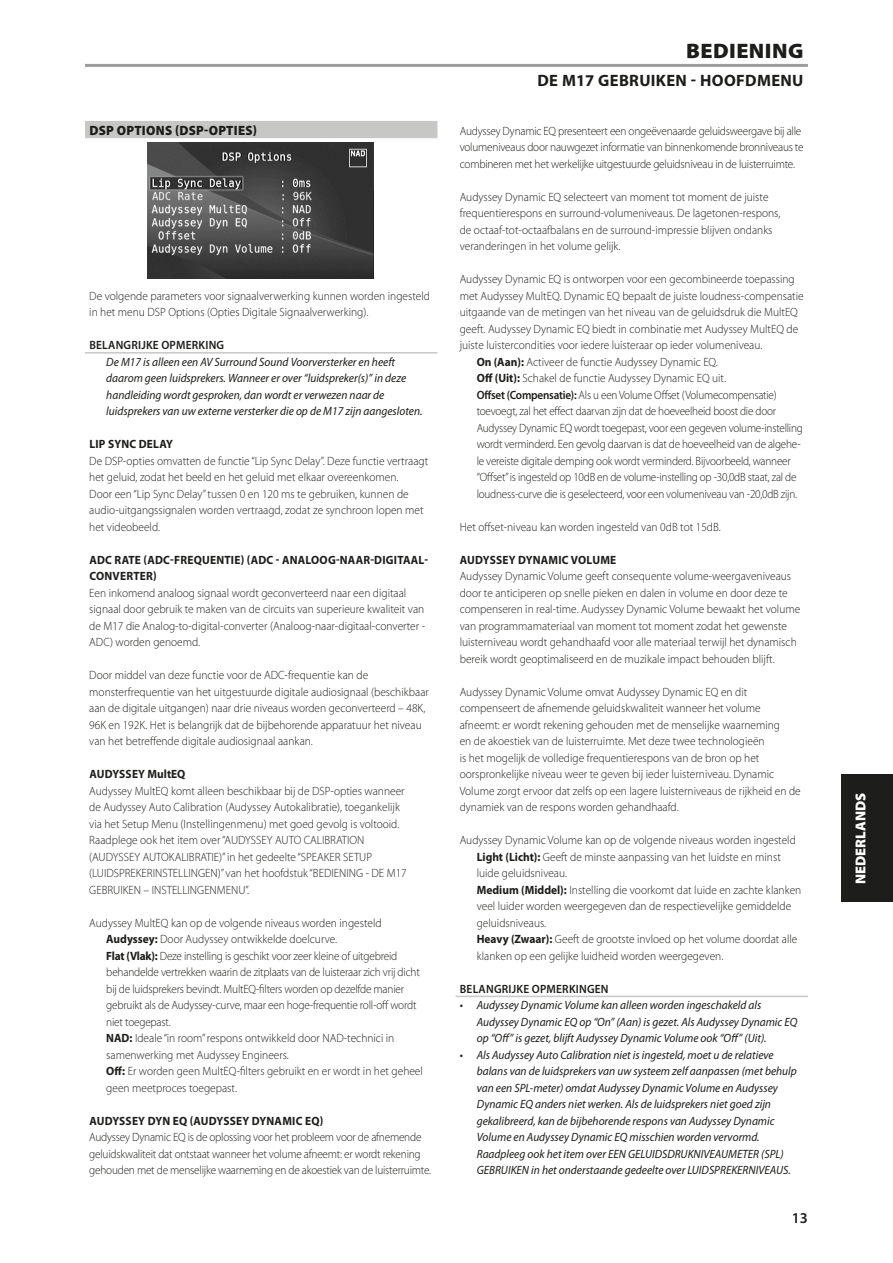
<style>
.page{position:relative;width:893px;height:1263px;background:#fff}
.page>*{position:absolute;margin:0;border:0;box-sizing:border-box;transform-origin:0 0}
.Body_copy_-_header{font:900 21px "Myriad Pro";letter-spacing:.02em;color:#1d1d1b;scale:1.05 1}
.Body_copy_-_header-2{font:700 16.5px "Myriad Pro";letter-spacing:.02em;color:#1d1d1b}
.t1{font:600 15px "Myriad Pro";color:#1d1d1b}
.t2{font:900 14.4px "Myriad Pro";color:#fff}
.Body_copy_-_sub-sect{font:900 13.5px "Myriad Pro";letter-spacing:.02em;color:#1d1d1b;scale:.95 1}
.Body_copy_-_normal{font:300 12px/16.5px "Myriad Pro";color:#1d1d1b;scale:.95 1}
.Body_copy_-_note{font:italic 12px/16.5px "Myriad Pro";color:#1d1d1b;scale:.95 1}
.Body_copy_-_indent_1{font:300 12px/16.5px "Myriad Pro";color:#1d1d1b;scale:.95 1}
.Body_copy_-_indent_1-2{font:300 12px/16.5px "Myriad Pro";letter-spacing:-.02em;color:#1d1d1b;scale:.93 1}
.Body_copy_-_normal-2{font:300 12px/16.5px "Myriad Pro";letter-spacing:-.02em;color:#1d1d1b;scale:.94 1}
.Body_copy_-_indent_1-3{font:300 12px/16.5px "Myriad Pro";letter-spacing:-.02em;color:#1d1d1b;scale:.94 1}
.Body_copy_-_sub-sect-2{font:700 12px/16.5px "Myriad Pro";letter-spacing:.02em;color:#1d1d1b;scale:.95 1}
.Body_copy_-_note_hea{font:600 12px "Myriad Pro";letter-spacing:.02em;color:#1d1d1b;scale:.95 1}
.Body_copy_-_sub-sect-3{font:700 12px "Myriad Pro";color:#1d1d1b;scale:.95 1}
.s1{font-weight:700}
.s2{font-weight:600}
</style>
<div class="page">
<div style="left:85px;top:121px;width:352px;height:17px;background:#c7c7c6"></div>
<hr style="left:85px;top:352px;width:352px;height:2px;background:#c7c7c6">
<hr style="left:455px;top:996px;width:353px;height:1px;background:#c7c7c6">
<hr style="left:85px;top:64px;width:723px;height:3px;background:#9d9d9d">
<img style="left:148px;top:143px;width:225px;height:136px">
<div style="left:842px;top:774px;width:51px;height:128px;background:#1d1d1b"></div>
<p class="Body_copy_-_sub-sect" style="left:89px;top:121px;width:178px">DSP OPTIONS (DSP-OPTIES)</p>
<p class="Body_copy_-_normal" style="left:89px;top:287px;width:360px">De volgende parameters voor signaalverwerking kunnen worden ingesteld in het menu DSP Options (Opties Digitale Signaalverwerking).</p>
<p class="Body_copy_-_note_hea" style="left:89px;top:337px;width:143px">BELANGRIJKE OPMERKING</p>
<p class="Body_copy_-_note" style="left:106px;top:353px;width:334px">De M17 is alleen een AV Surround Sound Voorversterker en heeft daarom geen luidsprekers. Wanneer er over “luidspreker(s)” in deze handleiding wordt gesproken, dan wordt er verwezen naar de luidsprekers van uw externe versterker die op de M17 zijn aangesloten.</p>
<p class="Body_copy_-_sub-sect-2" style="left:89px;top:435px;width:89px">LIP SYNC DELAY</p>
<p class="Body_copy_-_normal" style="left:89px;top:452px;width:358px">De DSP-opties omvatten de functie “Lip Sync Delay”. Deze functie vertraagt het geluid, zodat het beeld en het geluid met elkaar overeenkomen.</p>
<p class="Body_copy_-_normal" style="left:89px;top:485px;width:353px">Door een “Lip Sync Delay” tussen 0 en 120 ms te gebruiken, kunnen de audio-uitgangssignalen worden vertraagd, zodat ze synchroon lopen met het videobeeld.</p>
<p class="Body_copy_-_sub-sect-2" style="left:89px;top:551px;width:358px">ADC RATE (ADC-FREQUENTIE) (ADC - ANALOOG-NAAR-DIGITAAL-<br>CONVERTER)</p>
<p class="Body_copy_-_normal" style="left:89px;top:584px;width:355px">Een inkomend analoog signaal wordt geconverteerd naar een digitaal signaal door gebruik te maken van de circuits van superieure kwaliteit van de M17 die Analog-to-digital-converter (Analoog-naar-digitaal-converter - ADC) worden genoemd.</p>
<p class="Body_copy_-_normal" style="left:89px;top:667px;width:359px">Door middel van deze functie voor de ADC-frequentie kan de monsterfrequentie van het uitgestuurde digitale audiosignaal (beschikbaar aan de digitale uitgangen) naar drie niveaus worden geconverteerd – 48K, 96K en 192K. Het is belangrijk dat de bijbehorende apparatuur het niveau van het betreffende digitale audiosignaal aankan.</p>
<p class="Body_copy_-_sub-sect-3" style="left:89px;top:766px;width:103px">AUDYSSEY MultEQ</p>
<p class="Body_copy_-_normal" style="left:89px;top:782px;width:336px">Audyssey MultEQ komt alleen beschikbaar bij de DSP-opties wanneer de Audyssey Auto Calibration (Audyssey Autokalibratie), toegankelijk via het Setup Menu (Instellingenmenu) met goed gevolg is voltooid.<br>Raadplege ook het item over “AUDYSSEY AUTO CALIBRATION (AUDYSSEY AUTOKALIBRATIE)” in het gedeelte “SPEAKER SETUP (LUIDSPREKERINSTELLINGEN)” van het hoofdstuk “BEDIENING - DE M17<br>GEBRUIKEN – INSTELLINGENMENU”.</p>
<p class="Body_copy_-_normal" style="left:89px;top:914px;width:309px">Audyssey MultEQ kan op de volgende niveaus worden ingesteld</p>
<p class="Body_copy_-_indent_1" style="left:106px;top:931px;width:245px"><span class="s1">Audyssey:</span> Door Audyssey ontwikkelde doelcurve.</p>
<p class="Body_copy_-_indent_1-3" style="left:106px;top:947px;width:335px"><span class="s1">Flat (Vlak):</span> Deze instelling is geschikt voor zeer kleine of uitgebreid behandelde vertrekken waarin de zitplaats van de luisteraar zich vrij dicht bij de luidsprekers bevindt. MultEQ-filters worden op dezelfde manier gebruikt als de Audyssey-curve, maar een hoge-frequentie roll-off wordt niet toegepast.</p>
<p class="Body_copy_-_indent_1" style="left:106px;top:1030px;width:305px"><span class="s1">NAD:</span> Ideale “in room” respons ontwikkeld door NAD-technici in samenwerking met Audyssey Engineers.</p>
<p class="Body_copy_-_indent_1" style="left:106px;top:1063px;width:335px"><span class="s1">Off:</span> Er worden geen MultEQ-filters gebruikt en er wordt in het geheel geen meetproces toegepast.</p>
<p class="Body_copy_-_sub-sect-2" style="left:89px;top:1112px;width:248px">AUDYSSEY DYN EQ (AUDYSSEY DYNAMIC EQ)</p>
<p class="Body_copy_-_normal-2" style="left:89px;top:1129px;width:365px">Audyssey Dynamic EQ is de oplossing voor het probleem voor de afnemende geluidskwaliteit dat ontstaat wanneer het volume afneemt: er wordt rekening gehouden met de menselijke waarneming en de akoestiek van de luisterruimte.</p>
<p class="Body_copy_-_header" style="left:686px;top:37px;width:113px">BEDIENING</p>
<p class="Body_copy_-_header-2" style="left:537px;top:70px;width:268px">DE M17 GEBRUIKEN - HOOFDMENU</p>
<p class="Body_copy_-_normal-2" style="left:460px;top:122px;width:367px">Audyssey Dynamic EQ presenteert een ongeëvenaarde geluidsweergave bij alle volumeniveaus door nauwgezet informatie van binnenkomende bronniveaus te combineren met het werkelijke uitgestuurde geluidsniveau in de luisterruimte.</p>
<p class="Body_copy_-_normal" style="left:460px;top:188px;width:339px">Audyssey Dynamic EQ selecteert van moment tot moment de juiste frequentierespons en surround-volumeniveaus. De lagetonen-respons, de octaaf-tot-octaafbalans en de surround-impressie blijven ondanks veranderingen in het volume gelijk.</p>
<p class="Body_copy_-_normal" style="left:460px;top:271px;width:364px">Audyssey Dynamic EQ is ontworpen voor een gecombineerde toepassing met Audyssey MultEQ. Dynamic EQ bepaalt de juiste loudness-compensatie uitgaande van de metingen van het niveau van de geluidsdruk die MultEQ geeft. Audyssey Dynamic EQ biedt in combinatie met Audyssey MultEQ de juiste luistercondities voor iedere luisteraar op ieder volumeniveau.</p>
<p class="Body_copy_-_indent_1" style="left:477px;top:353px;width:255px"><span class="s1">On (Aan):</span> Activeer de functie Audyssey Dynamic EQ.</p>
<p class="Body_copy_-_indent_1" style="left:477px;top:370px;width:264px"><span class="s1">Off (Uit):</span> Schakel de functie Audyssey Dynamic EQ uit.</p>
<p class="Body_copy_-_indent_1-2" style="left:477px;top:386px;width:352px"><span class="s2">Offset (Compensatie):</span> Als u een Volume Offset (Volumecompensatie) toevoegt, zal het effect daarvan zijn dat de hoeveelheid boost die door Audyssey Dynamic EQ wordt toegepast, voor een gegeven volume-instelling wordt verminderd. Een gevolg daarvan is dat de hoeveelheid van de algehe&shy;le vereiste digitale demping ook wordt verminderd. Bijvoorbeeld, wanneer “Offset” is ingesteld op 10dB en de volume-instelling op -30,0dB staat, zal de loudness-curve die is geselecteerd, voor een volumeniveau van -20,0dB zijn.</p>
<p class="Body_copy_-_normal" style="left:460px;top:518px;width:276px">Het offset-niveau kan worden ingesteld van 0dB tot 15dB.</p>
<p class="Body_copy_-_sub-sect-2" style="left:460px;top:551px;width:166px">AUDYSSEY DYNAMIC VOLUME</p>
<p class="Body_copy_-_normal" style="left:460px;top:568px;width:360px">Audyssey Dynamic Volume geeft consequente volume-weergaveniveaus door te anticiperen op snelle pieken en dalen in volume en door deze te compenseren in real-time. Audyssey Dynamic Volume bewaakt het volume van programmamateriaal van moment tot moment zodat het gewenste luisterniveau wordt gehandhaafd voor alle materiaal terwijl het dynamisch bereik wordt geoptimaliseerd en de muzikale impact behouden blijft.</p>
<p class="Body_copy_-_normal" style="left:460px;top:683px;width:361px">Audyssey Dynamic Volume omvat Audyssey Dynamic EQ en dit compenseert de afnemende geluidskwaliteit wanneer het volume afneemt: er wordt rekening gehouden met de menselijke waarneming<br>en de akoestiek van de luisterruimte. Met deze twee technologieën<br>is het mogelijk de volledige frequentierespons van de bron op het oorspronkelijke niveau weer te geven bij ieder luisterniveau. Dynamic Volume zorgt ervoor dat zelfs op een lagere luisterniveaus de rijkheid en de dynamiek van de respons worden gehandhaafd.</p>
<p class="Body_copy_-_normal" style="left:460px;top:832px;width:355px">Audyssey Dynamic Volume kan op de volgende niveaus worden ingesteld</p>
<p class="Body_copy_-_indent_1" style="left:477px;top:848px;width:322px"><span class="s1">Light (Licht):</span> Geeft de minste aanpassing van het luidste en minst luide geluidsniveau.</p>
<p class="Body_copy_-_indent_1" style="left:477px;top:881px;width:343px"><span class="s1">Medium (Middel):</span> Instelling die voorkomt dat luide en zachte klanken veel luider worden weergegeven dan de respectievelijke gemiddelde geluidsniveaus.</p>
<p class="Body_copy_-_indent_1" style="left:477px;top:931px;width:339px"><span class="s1">Heavy (Zwaar):</span> Geeft de grootste invloed op het volume doordat alle klanken op een gelijke luidheid worden weergegeven.</p>
<p class="Body_copy_-_note_hea" style="left:460px;top:981px;width:158px">BELANGRIJKE OPMERKINGEN</p>
<p class="Body_copy_-_note" style="left:477px;top:997px;width:339px;text-indent:-17px">• Audyssey Dynamic Volume kan alleen worden ingeschakeld als<br>Audyssey Dynamic EQ op “On” (Aan) is gezet. Als Audyssey Dynamic EQ op “Off” is gezet, blijft Audyssey Dynamic Volume ook “Off” (Uit).</p>
<p class="Body_copy_-_note" style="left:477px;top:1046px;width:338px;text-indent:-17px">• Als Audyssey Auto Calibration niet is ingesteld, moet u de relatieve balans van de luidsprekers van uw systeem zelf aanpassen (met behulp van een SPL-meter) omdat Audyssey Dynamic Volume en Audyssey Dynamic EQ anders niet werken. Als de luidsprekers niet goed zijn gekalibreerd, kan de bijbehorende respons van Audyssey Dynamic Volume en Audyssey Dynamic EQ misschien worden vervormd.<br>Raadpleeg ook het item over EEN GELUIDSDRUKNIVEAUMETER (SPL)<br>GEBRUIKEN in het onderstaande gedeelte over LUIDSPREKERNIVEAUS.</p>
<p class="t1" style="left:792px;top:1208px;width:18px">13</p>
<p class="t2" style="left:851px;top:884px;width:93px;rotate:-90deg">NEDERLANDS</p>
</div>
